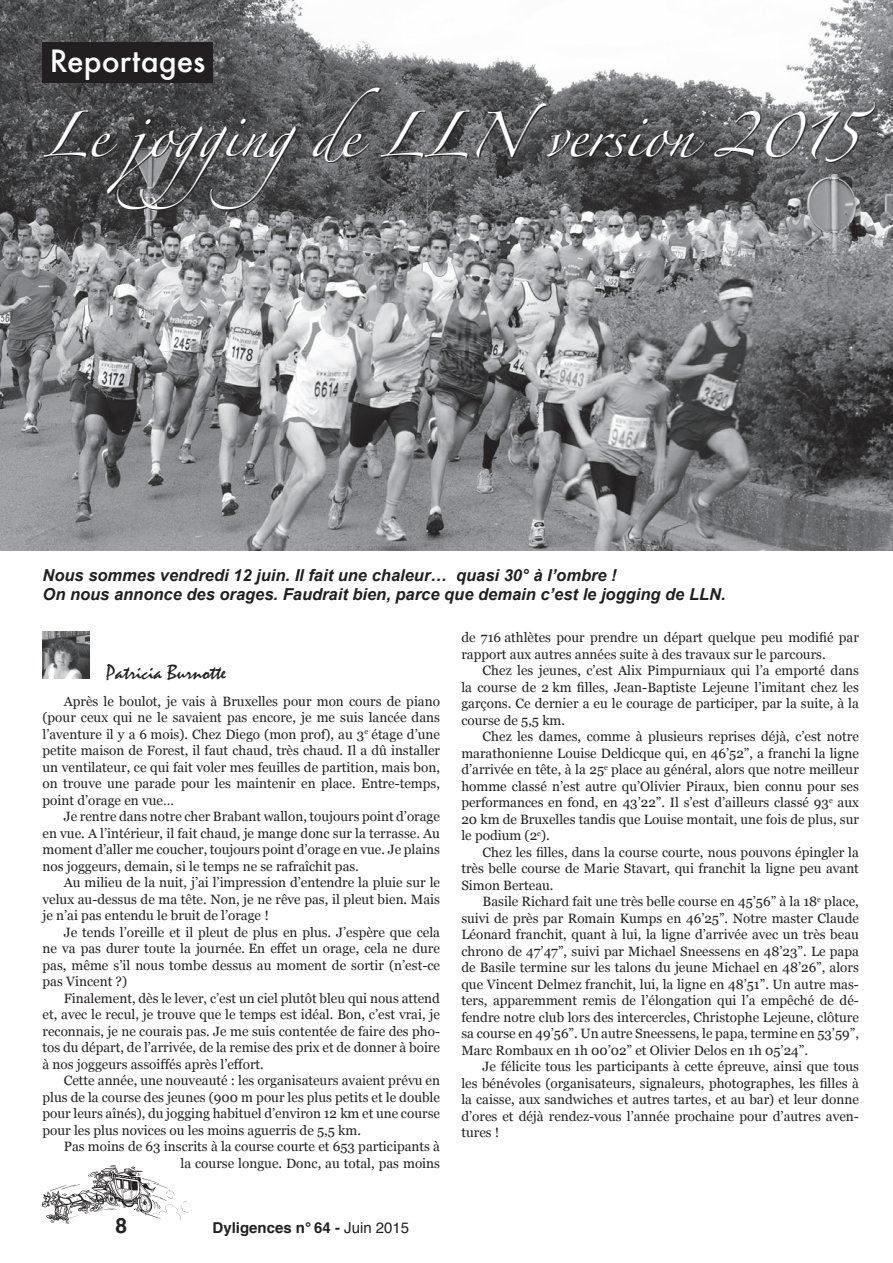
<style>
.page{position:relative;width:893px;height:1263px;background:#fff}
.page>*{position:absolute;margin:0;border:0;box-sizing:border-box;transform-origin:0 0}
.t1{font:40.5px "Zapfino";color:#fff}
.t2{font:500 30px "Futura";color:#fff}
.t3{font:21px "Mistral";color:#231f20}
.t4{font:700 21px "Helvetica";color:#231f20}
.t5{font:italic 700 16.5px/19.5px "Arial";color:#231f20}
.t6{font:700 15px "Helvetica";color:#231f20}
.t7{font:13.5px/16.5px "Georgia";color:#231f20;text-align:justify}
.s1{font-weight:400}
</style>
<div class="page">
<img style="left:43px;top:632px;width:46px;height:47px">
<img style="left:41px;top:1165px;width:151px;height:59px">
<img style="left:0;top:0;width:893px;height:551px">
<div style="left:43px;top:43px;width:170px;height:40px;background:#231f20"></div>
<h2 class="t2" style="left:50px;top:41px;width:157px">Reportages</h2>
<h1 class="t1" style="left:43px;top:118px;width:817px">Le joggingde LLN version 2015</h1>
<p class="t5" style="left:43px;top:566px;width:685px">Nous sommes vendredi 12 juin. Il fait une chaleur… quasi 30° à l’ombre !<br>On nous annonce des orages. Faudrait bien, parce que demain c’est le jogging de LLN.</p>
<h3 class="t3" style="left:106px;top:660px;width:121px">Patricia Burnotte</h3>
<p class="t7" style="left:43px;top:692px;width:399px;text-indent:21px">Après le boulot, je vais à Bruxelles pour mon cours de piano (pour ceux qui ne le savaient pas encore, je me suis lancée dans l’aventure il y a 6 mois). Chez Diego (mon prof), au 3<sup>e</sup> étage d’une petite maison de Forest, il faut chaud, très chaud. Il a dû installer un ventilateur, ce qui fait voler mes feuilles de partition, mais bon, on trouve une parade pour les maintenir en place. Entre-temps, point d’orage en vue…</p>
<p class="t7" style="left:43px;top:808px;width:399px;text-indent:21px">Je rentre dans notre cher Brabant wallon, toujours point d’orage en vue. A l’intérieur, il fait chaud, je mange donc sur la terrasse. Au moment d’aller me coucher, toujours point d’orage en vue. Je plains nos joggeurs, demain, si le temps ne se rafraîchit pas.</p>
<p class="t7" style="left:43px;top:874px;width:399px;text-indent:21px">Au milieu de la nuit, j’ai l’impression d’entendre la pluie sur le velux au-dessus de ma tête. Non, je ne rêve pas, il pleut bien. Mais je n’ai pas entendu le bruit de l’orage !</p>
<p class="t7" style="left:43px;top:923px;width:399px;text-indent:21px">Je tends l’oreille et il pleut de plus en plus. J’espère que cela ne va pas durer toute la journée. En effet un orage, cela ne dure pas, même s’il nous tombe dessus au moment de sortir (n’est-ce pas Vincent ?)</p>
<p class="t7" style="left:43px;top:989px;width:399px;text-indent:21px">Finalement, dès le lever, c’est un ciel plutôt bleu qui nous attend et, avec le recul, je trouve que le temps est idéal. Bon, c’est vrai, je reconnais, je ne courais pas. Je me suis contentée de faire des pho&shy;tos du départ, de l’arrivée, de la remise des prix et de donner à boire à nos joggeurs assoiffés après l’effort.</p>
<p class="t7" style="left:43px;top:1072px;width:399px;text-indent:21px">Cette année, une nouveauté : les organisateurs avaient prévu en plus de la course des jeunes (900 m pour les plus petits et le double pour leurs aînés), du jogging habituel d’environ 12 km et une course pour les plus novices ou les moins aguerris de 5,5 km.</p>
<p class="t7" style="left:64px;top:1138px;width:378px;text-align:right">Pas moins de 63 inscrits à la course courte et 653 participants à la course longue. Donc, au total, pas moins</p>
<h3 class="t4" style="left:115px;top:1209px;width:13px">8</h3>
<p class="t6" style="left:213px;top:1216px;width:198px">Dyligences n° 64 - <span class="s1">Juin 2015</span></p>
<p class="t7" style="left:461px;top:629px;width:399px">de 716 athlètes pour prendre un départ quelque peu modifié par rapport aux autres années suite à des travaux sur le parcours.</p>
<p class="t7" style="left:461px;top:662px;width:399px;text-indent:21px">Chez les jeunes, c’est Alix Pimpurniaux qui l’a emporté dans la course de 2 km filles, Jean-Baptiste Lejeune l’imitant chez les garçons. Ce dernier a eu le courage de participer, par la suite, à la course de 5,5 km.</p>
<p class="t7" style="left:461px;top:728px;width:399px;text-indent:21px">Chez les dames, comme à plusieurs reprises déjà, c’est notre marathonienne Louise Deldicque qui, en 46’52”, a franchi la ligne d’arrivée en tête, à la 25<sup>e</sup> place au général, alors que notre meilleur homme classé n’est autre qu’Olivier Piraux, bien connu pour ses performances en fond, en 43’22”. Il s’est d’ailleurs classé 93<sup>e</sup> aux 20 km de Bruxelles tandis que Louise montait, une fois de plus, sur le podium (2<sup>e</sup>).</p>
<p class="t7" style="left:461px;top:843px;width:399px;text-indent:21px">Chez les filles, dans la course courte, nous pouvons épingler la très belle course de Marie Stavart, qui franchit la ligne peu avant Simon Berteau.</p>
<p class="t7" style="left:461px;top:893px;width:399px;text-indent:21px">Basile Richard fait une très belle course en 45’56” à la 18<sup>e</sup> place, suivi de près par Romain Kumps en 46’25”. Notre master Claude Léonard franchit, quant à lui, la ligne d’arrivée avec un très beau chrono de 47’47”, suivi par Michael Sneessens en 48’23”. Le papa de Basile termine sur les talons du jeune Michael en 48’26”, alors que Vincent Delmez franchit, lui, la ligne en 48’51”. Un autre mas&shy;ters, apparemment remis de l’élongation qui l’a empêché de dé&shy;fendre notre club lors des intercercles, Christophe Lejeune, clôture sa course en 49’56”. Un autre Sneessens, le papa, termine en 53’59”, Marc Rombaux en 1h 00’02” et Olivier Delos en 1h 05’24”.</p>
<p class="t7" style="left:461px;top:1058px;width:399px;text-indent:21px">Je félicite tous les participants à cette épreuve, ainsi que tous les bénévoles (organisateurs, signaleurs, photographes, les filles à la caisse, aux sandwiches et autres tartes, et au bar) et leur donne d’ores et déjà rendez-vous l’année prochaine pour d’autres aven&shy;tures !</p>
</div>
